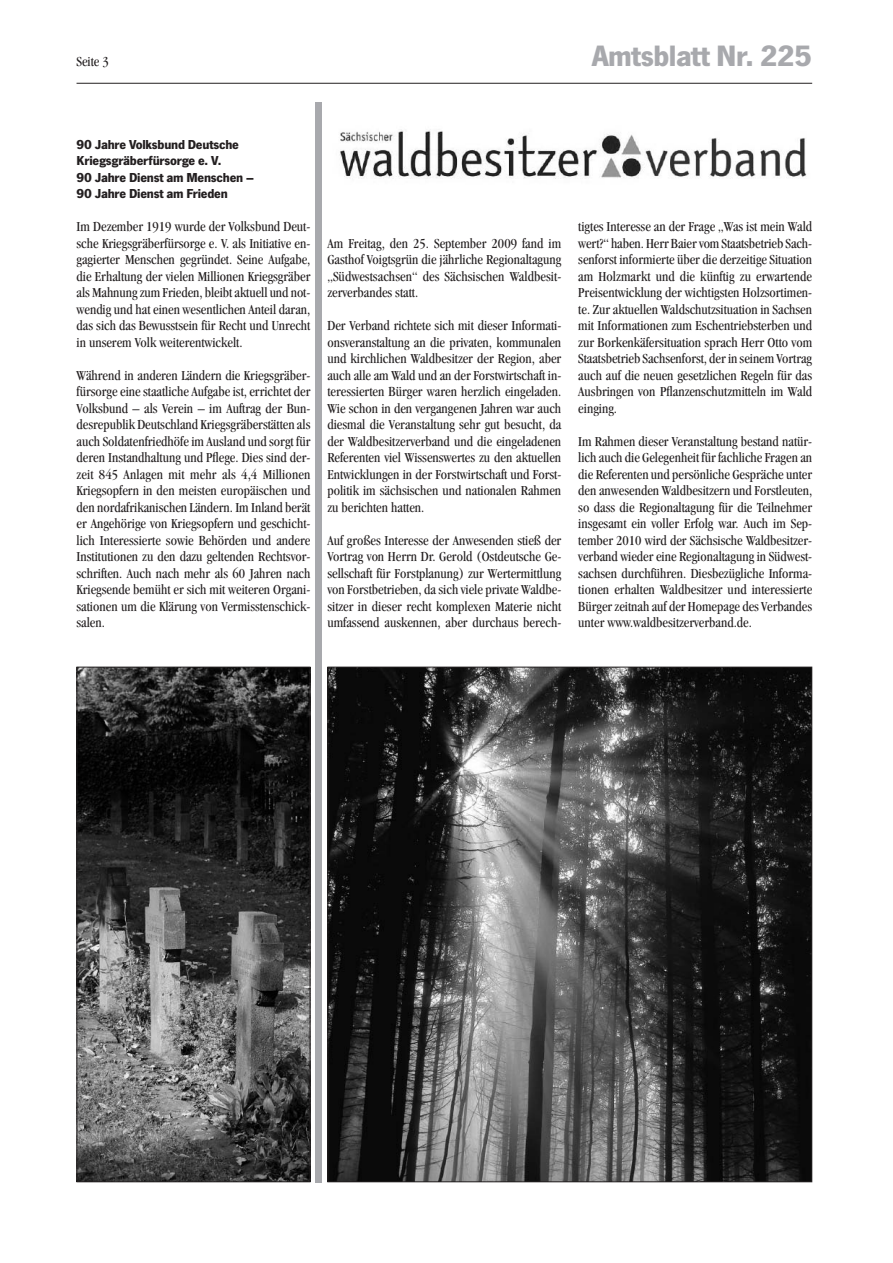
<style>
.page{position:relative;width:893px;height:1263px;background:#fff}
.page>*{position:absolute;margin:0;border:0;box-sizing:border-box;transform-origin:0 0}
.t1{font:700 30.6px "News Got T";letter-spacing:-.015em;color:#a8a9ad}
.t2{font:condensed 14.25px/16.5px "Garamond";color:#231f20;text-align:justify}
.t3{font:700 13.5px/16.5px "News Got T";letter-spacing:-.015em;color:#231f20}
</style>
<div class="page">
<hr style="left:77px;top:83px;width:735px;height:1px;background:#231f20">
<img style="left:340px;top:129px;width:467px;height:50px">
<div style="left:316px;top:102px;width:6px;height:1080px;background:#a8a9ad"></div>
<img style="left:79px;top:669px;width:229px;height:511px">
<div style="left:77px;top:667px;width:233px;height:515px;border:1px solid #231f20"></div>
<img style="left:329px;top:669px;width:481px;height:511px">
<p class="t2" style="left:77px;top:54px;width:34px">Seite 3</p>
<h1 class="t1" style="left:592px;top:38px;width:222px">Amtsblatt Nr. 225</h1>
<p class="t3" style="left:77px;top:136px;width:179px">90 Jahre Volksbund Deutsche<br>Kriegsgräberfürsorge e. V.<br>90 Jahre Dienst am Menschen –<br>90 Jahre Dienst am Frieden</p>
<p class="t2" style="left:77px;top:219px;width:235px">Im Dezember 1919 wurde der Volksbund Deut&shy;sche Kriegsgräberfürsorge e. V. als Initiative en&shy;gagierter Menschen gegründet. Seine Aufgabe, die Erhaltung der vielen Millionen Kriegsgräber als Mahnung zum Frieden, bleibt aktuell und not&shy;wendig und hat einen wesentlichen Anteil daran, das sich das Bewusstsein für Recht und Unrecht in unserem Volk weiterentwickelt.</p>
<p class="t2" style="left:77px;top:368px;width:235px">Während in anderen Ländern die Kriegsgräber&shy;fürsorge eine staatliche Aufgabe ist, errichtet der Volksbund – als Verein – im Auftrag der Bun&shy;desrepublik Deutschland Kriegsgräberstätten als auch Soldatenfriedhöfe im Ausland und sorgt für deren Instandhaltung und Pflege. Dies sind der&shy;zeit 845 Anlagen mit mehr als 4,4 Millionen Kriegsopfern in den meisten europäischen und den nordafrikanischen Ländern. Im Inland berät er Angehörige von Kriegsopfern und geschicht&shy;lich Interessierte sowie Behörden und andere Institutionen zu den dazu geltenden Rechtsvor&shy;schriften. Auch nach mehr als 60 Jahren nach Kriegsende bemüht er sich mit weiteren Organi&shy;sationen um die Klärung von Vermisstenschick&shy;salen.</p>
<p class="t2" style="left:327px;top:236px;width:235px">Am Freitag, den 25. September 2009 fand im Gasthof Voigtsgrün die jährliche Regionaltagung „Südwestsachsen“ des Sächsischen Waldbesit&shy;zerverbandes statt.</p>
<p class="t2" style="left:327px;top:318px;width:235px">Der Verband richtete sich mit dieser Informati&shy;onsveranstaltung an die privaten, kommunalen und kirchlichen Waldbesitzer der Region, aber auch alle am Wald und an der Forstwirtschaft in&shy;teressierten Bürger waren herzlich eingeladen.<br>Wie schon in den vergangenen Jahren war auch diesmal die Veranstaltung sehr gut besucht, da der Waldbesitzerverband und die eingeladenen Referenten viel Wissenswertes zu den aktuellen Entwicklungen in der Forstwirtschaft und Forst&shy;politik im sächsischen und nationalen Rahmen zu berichten hatten.</p>
<p class="t2" style="left:327px;top:533px;width:235px">Auf großes Interesse der Anwesenden stieß der Vortrag von Herrn Dr. Gerold (Ostdeutsche Ge&shy;sellschaft für Forstplanung) zur Wertermittlung von Forstbetrieben, da sich viele private Waldbe&shy;sitzer in dieser recht komplexen Materie nicht umfassend auskennen, aber durchaus berech-</p>
<p class="t2" style="left:578px;top:219px;width:235px">tigtes Interesse an der Frage „Was ist mein Wald wert?“ haben. Herr Baier vom Staatsbetrieb Sach&shy;senforst informierte über die derzeitige Situation am Holzmarkt und die künftig zu erwartende Preisentwicklung der wichtigsten Holzsortimen&shy;te. Zur aktuellen Waldschutzsituation in Sachsen mit Informationen zum Eschentriebsterben und zur Borkenkäfersituation sprach Herr Otto vom Staatsbetrieb Sachsenforst, der in seinem Vortrag auch auf die neuen gesetzlichen Regeln für das Ausbringen von Pflanzenschutzmitteln im Wald einging.</p>
<p class="t2" style="left:578px;top:434px;width:235px">Im Rahmen dieser Veranstaltung bestand natür&shy;lich auch die Gelegenheit für fachliche Fragen an die Referenten und persönliche Gespräche unter den anwesenden Waldbesitzern und Forstleuten, so dass die Regionaltagung für die Teilnehmer insgesamt ein voller Erfolg war. Auch im Sep&shy;tember 2010 wird der Sächsische Waldbesitzer&shy;verband wieder eine Regionaltagung in Südwest&shy;sachsen durchführen. Diesbezügliche Informa&shy;tionen erhalten Waldbesitzer und interessierte Bürger zeitnah auf der Homepage des Verbandes unter www.waldbesitzerverband.de.</p>
</div>
